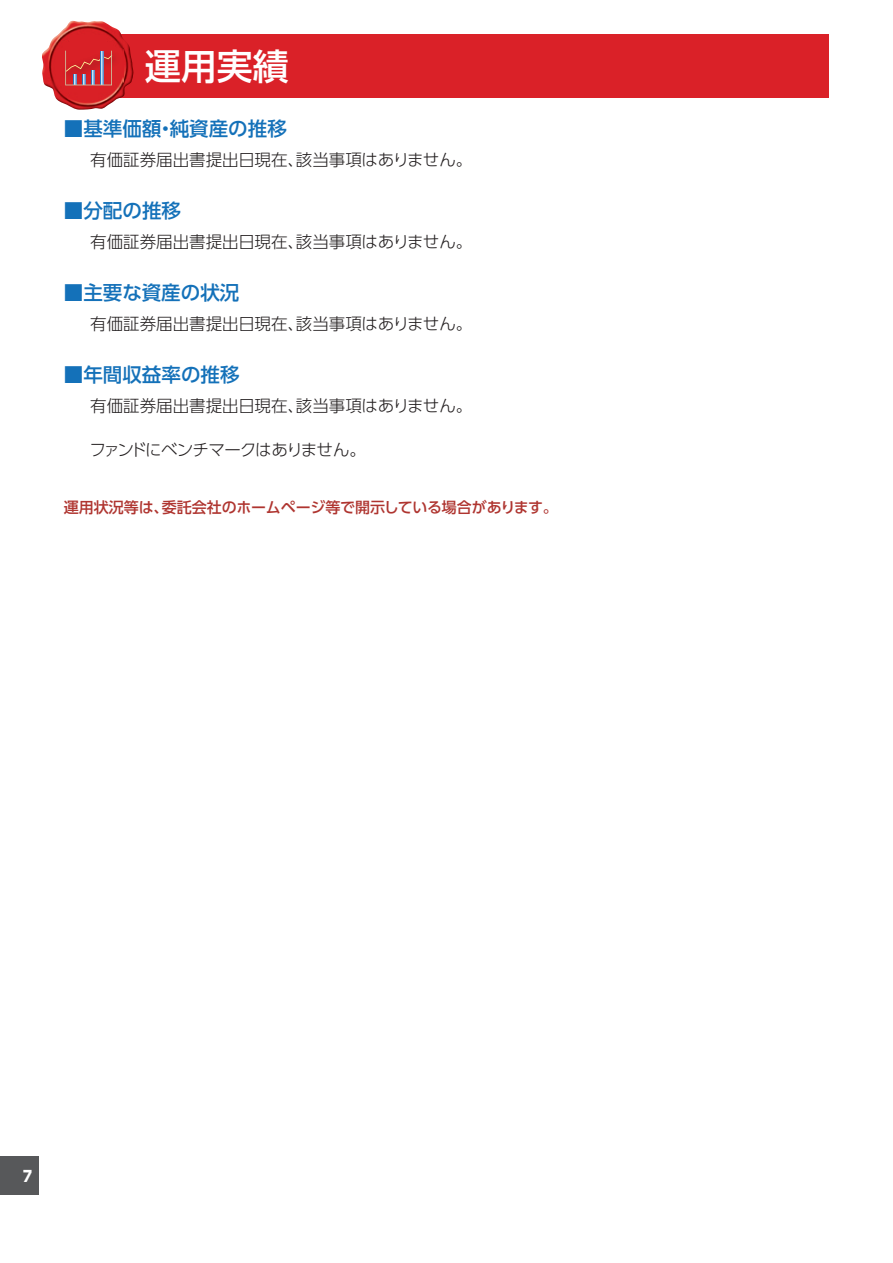
<style>
.page{position:relative;width:893px;height:1263px;background:#fff}
.page>*{position:absolute;margin:0;border:0;box-sizing:border-box;transform-origin:0 0}
.t1{font:500 36px "UD Shin Go Pro";color:#fff}
.t2{font:500 19.5px "UD Shin Go Pro";color:#1471b9}
.t3{font:300 16.5px "UD Shin Go Pro";color:#231f20}
.t4{font:300 16.5px "UD Shin Go Pro";letter-spacing:-.06em;color:#231f20}
.t5{font:500 15px "UD Shin Go Pro";letter-spacing:-.01em;color:#af3530}
.t6{font:800 15px "UD Shin Go Pro";color:#fff;scale:.9 1}
</style>
<div class="page">
<div style="left:0;top:1157px;width:38px;height:38px;background:#57585a"></div>
<div style="left:83px;top:34px;width:740px;height:64px;background:#da2128"></div>
<hr style="left:825px;top:34px;width:4px;height:64px;background:#da2128">
<img style="left:42px;top:21px;width:92px;height:89px">
<img style="left:59px;top:48px;width:64px;height:35px">
<svg style="left:65px;top:51px;width:47px;height:34px"></svg>
<h1 class="t1" style="left:145px;top:37px;width:145px">運用実績</h1>
<p class="t2" style="left:64px;top:112px;width:224px">■基準価額・純資産の推移</p>
<p class="t3" style="left:90px;top:146px;width:384px">有価証券届出書提出日現在、該当事項はありません。</p>
<p class="t2" style="left:64px;top:194px;width:119px">■分配の推移</p>
<p class="t3" style="left:90px;top:228px;width:384px">有価証券届出書提出日現在、該当事項はありません。</p>
<p class="t2" style="left:64px;top:276px;width:177px">■主要な資産の状況</p>
<p class="t3" style="left:90px;top:310px;width:384px">有価証券届出書提出日現在、該当事項はありません。</p>
<p class="t2" style="left:64px;top:358px;width:177px">■年間収益率の推移</p>
<p class="t3" style="left:90px;top:392px;width:384px">有価証券届出書提出日現在、該当事項はありません。</p>
<p class="t4" style="left:89px;top:436px;width:278px">ファンドにベンチマークはありません。</p>
<p class="t5" style="left:64px;top:495px;width:495px">運用状況等は、委託会社のホームページ等で開示している場合があります。</p>
<p class="t6" style="left:23px;top:1163px;width:11px">7</p>
</div>
